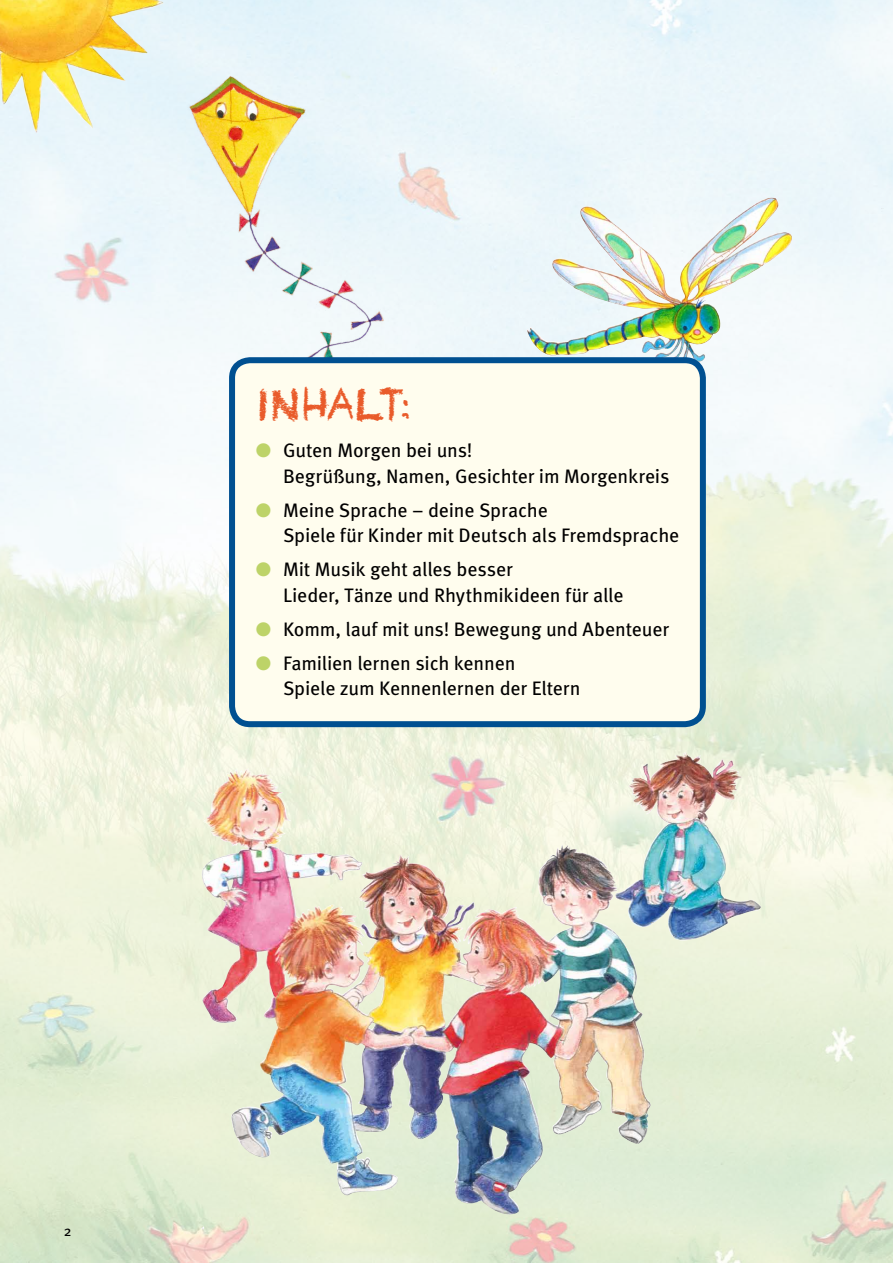
<style>
.page{position:relative;width:893px;height:1263px;background:#fff}
.page>*{position:absolute;margin:0;border:0;box-sizing:border-box;transform-origin:0 0}
.t1{font:48px "Crayon Hand";letter-spacing:-.03em;color:#e95b2a}
.t2{font:19.5px/25.5px "Meta Pro";letter-spacing:-.01em;color:#000}
.t3{font:14.25px "Meta Pro";color:#000}
.s1{color:#bdd368}
</style>
<div class="page">
<img style="left:0;top:0;width:893px;height:1263px">
<img style="left:0;top:0;width:163px;height:133px">
<img style="left:629px;top:752px;width:57px;height:54px">
<img style="left:172px;top:68px;width:244px;height:289px">
<img style="left:527px;top:205px;width:219px;height:153px">
<div style="left:232px;top:360px;width:471px;height:364px;background:#fffdee;border-radius:18px"></div>
<div style="left:229px;top:357px;width:477px;height:370px;border:6px solid #005091;border-radius:18px"></div>
<img style="left:881px;top:140px;width:12px;height:73px">
<h1 class="t1" style="left:254px;top:375px;width:156px">Inhalt:</h1>
<p class="t2" style="left:283px;top:436px;width:388px;text-indent:-27px"><span class="s1">●</span> Guten Morgen bei uns!<br>Begrüßung, Namen, Gesichter im Morgenkreis</p>
<p class="t2" style="left:283px;top:496px;width:398px;text-indent:-27px"><span class="s1">●</span> Meine Sprache – deine Sprache<br>Spiele für Kinder mit Deutsch als Fremdsprache</p>
<p class="t2" style="left:283px;top:555px;width:342px;text-indent:-27px"><span class="s1">●</span> Mit Musik geht alles besser<br>Lieder, Tänze und Rhythmikideen für alle</p>
<p class="t2" style="left:256px;top:615px;width:415px"><span class="s1">●</span> Komm, lauf mit uns! Bewegung und Abenteuer</p>
<p class="t2" style="left:283px;top:649px;width:299px;text-indent:-27px"><span class="s1">●</span> Familien lernen sich kennen<br>Spiele zum Kennenlernen der Eltern</p>
<p class="t3" style="left:64px;top:1220px;width:9px">2</p>
</div>
